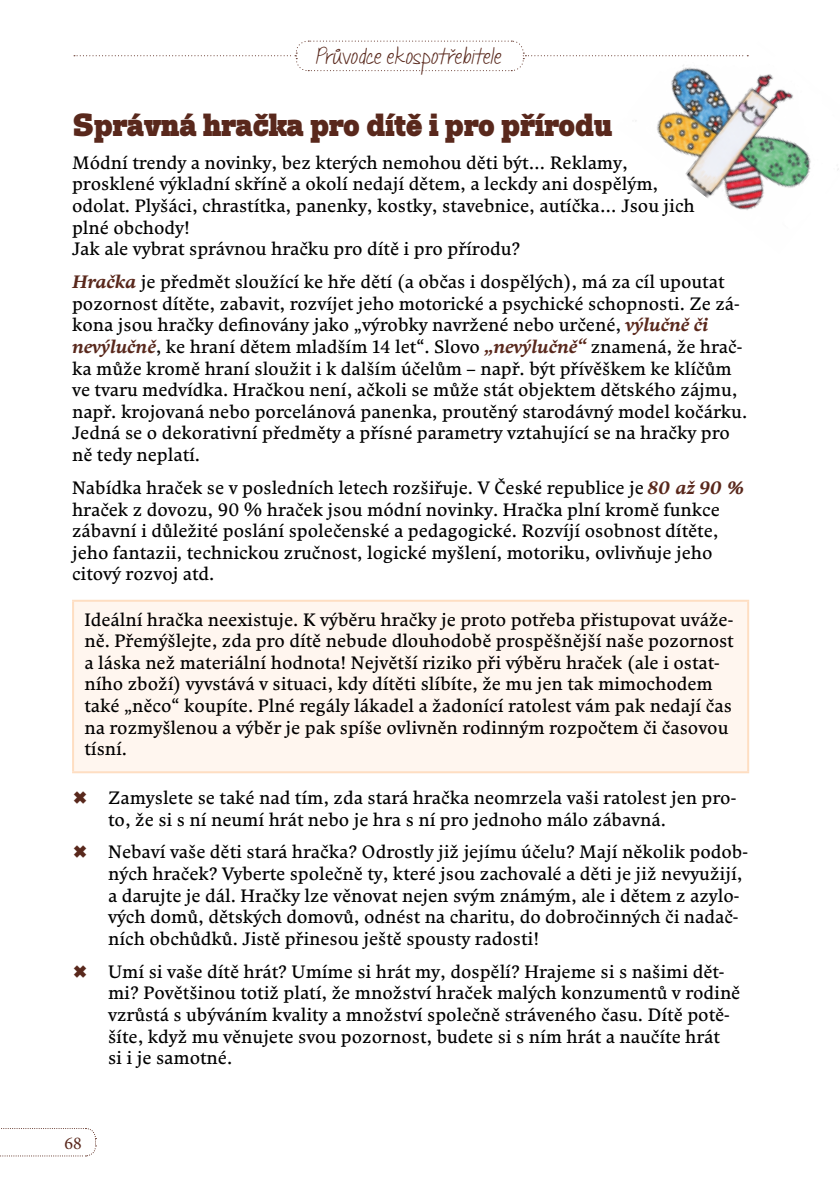
<style>
.page{position:relative;width:840px;height:1191px;background:#fff}
.page>*{position:absolute;margin:0;border:0;box-sizing:border-box;transform-origin:0 0}
.t1{font:900 32px "Trivia Slab";color:#59281c}
.t2{font:18px/21.6px "Comenia Serif Pro";color:#000}
.t3{font:18px "Janda Quick Note";color:#59281c}
.t4{font:18px "Minion Pro";color:#59281c}
.s1{font-weight:700;font-style:italic;color:#59281c}
</style>
<div class="page">
<svg style="left:74px;top:40px;width:541px;height:32px"></svg>
<svg style="left:0;top:1128px;width:96px;height:28px"></svg>
<div style="left:73px;top:601px;width:674px;height:171px;background:#fff6ef"></div>
<hr style="left:72px;top:600px;width:676px;height:2px;background:#fedec2">
<hr style="left:72px;top:602px;width:2px;height:169px;background:#fedec2">
<hr style="left:746px;top:602px;width:2px;height:169px;background:#fedec2">
<hr style="left:72px;top:771px;width:676px;height:2px;background:#fedec2">
<img style="left:615px;top:55px;width:224px;height:155px">
<p class="t3" style="left:316px;top:47px;width:187px">Průvodce ekospotřebitele</p>
<h1 class="t1" style="left:72px;top:107px;width:541px">Správná hračka pro dítě i pro přírodu</h1>
<p class="t2" style="left:72px;top:151px;width:624px">Módní trendy a novinky, bez kterých nemohou děti být… Reklamy, prosklené výkladní skříně a okolí nedají dětem, a leckdy ani dospělým, odolat. Plyšáci, chrastítka, panenky, kostky, stavebnice, autíčka… Jsou jich plné obchody!<br>Jak ale vybrat správnou hračku pro dítě i pro přírodu?</p>
<p class="t2" style="left:72px;top:271px;width:676px"><span class="s1">Hračka</span> je předmět sloužící ke hře dětí (a občas i dospělých), má za cíl upoutat pozornost dítěte, zabavit, rozvíjet jeho motorické a psychické schopnosti. Ze zá&shy;kona jsou hračky definovány jako „výrobky navržené nebo určené, <span class="s1">výlučně či nevýlučně</span>, ke hraní dětem mladším 14 let“. Slovo <span class="s1">„nevýlučně“</span> znamená, že hrač&shy;ka může kromě hraní sloužit i k dalším účelům – např. být přívěškem ke klíčům ve tvaru medvídka. Hračkou není, ačkoli se může stát objektem dětského zájmu, např. krojovaná nebo porcelánová panenka, proutěný starodávný model kočárku.<br>Jedná se o dekorativní předměty a přísné parametry vztahující se na hračky pro ně tedy neplatí.</p>
<p class="t2" style="left:72px;top:477px;width:672px">Nabídka hraček se v posledních letech rozšiřuje. V České republice je <span class="s1">80 až 90 % </span>hraček z dovozu, 90 % hraček jsou módní novinky. Hračka plní kromě funkce zábavní i důležité poslání společenské a pedagogické. Rozvíjí osobnost dítěte, jeho fantazii, technickou zručnost, logické myšlení, motoriku, ovlivňuje jeho citový rozvoj atd.</p>
<p class="t2" style="left:84px;top:608px;width:650px">Ideální hračka neexistuje. K výběru hračky je proto potřeba přistupovat uváže&shy;ně. Přemýšlejte, zda pro dítě nebude dlouhodobě prospěšnější naše pozornost a láska než materiální hodnota! Největší riziko při výběru hraček (ale i ostat&shy;ního zboží) vyvstává v situaci, kdy dítěti slíbíte, že mu jen tak mimochodem také „něco“ koupíte. Plné regály lákadel a žadonící ratolest vám pak nedají čas na rozmyšlenou a výběr je pak spíše ovlivněn rodinným rozpočtem či časovou tísní.</p>
<p class="t2" style="left:108px;top:786px;width:629px">Zamyslete se také nad tím, zda stará hračka neomrzela vaši ratolest jen pro&shy;to, že si s ní neumí hrát nebo je hra s ní pro jednoho málo zábavná.</p>
<p class="t2" style="left:108px;top:841px;width:641px">Nebaví vaše děti stará hračka? Odrostly již jejímu účelu? Mají několik podob&shy;ných hraček? Vyberte společně ty, které jsou zachovalé a děti je již nevyužijí, a darujte je dál. Hračky lze věnovat nejen svým známým, ale i dětem z azylo&shy;vých domů, dětských domovů, odnést na charitu, do dobročinných či nadač&shy;ních obchůdků. Jistě přinesou ještě spousty radosti!</p>
<p class="t2" style="left:108px;top:960px;width:633px">Umí si vaše dítě hrát? Umíme si hrát my, dospělí? Hrajeme si s našimi dět&shy;mi? Povětšinou totiž platí, že množství hraček malých konzumentů v rodině vzrůstá s ubýváním kvality a množství společně stráveného času. Dítě potě&shy;šíte, když mu věnujete svou pozornost, budete si s ním hrát a naučíte hrát<br>si i je samotné.</p>
<p class="t4" style="left:65px;top:1132px;width:19px">68</p>
</div>
